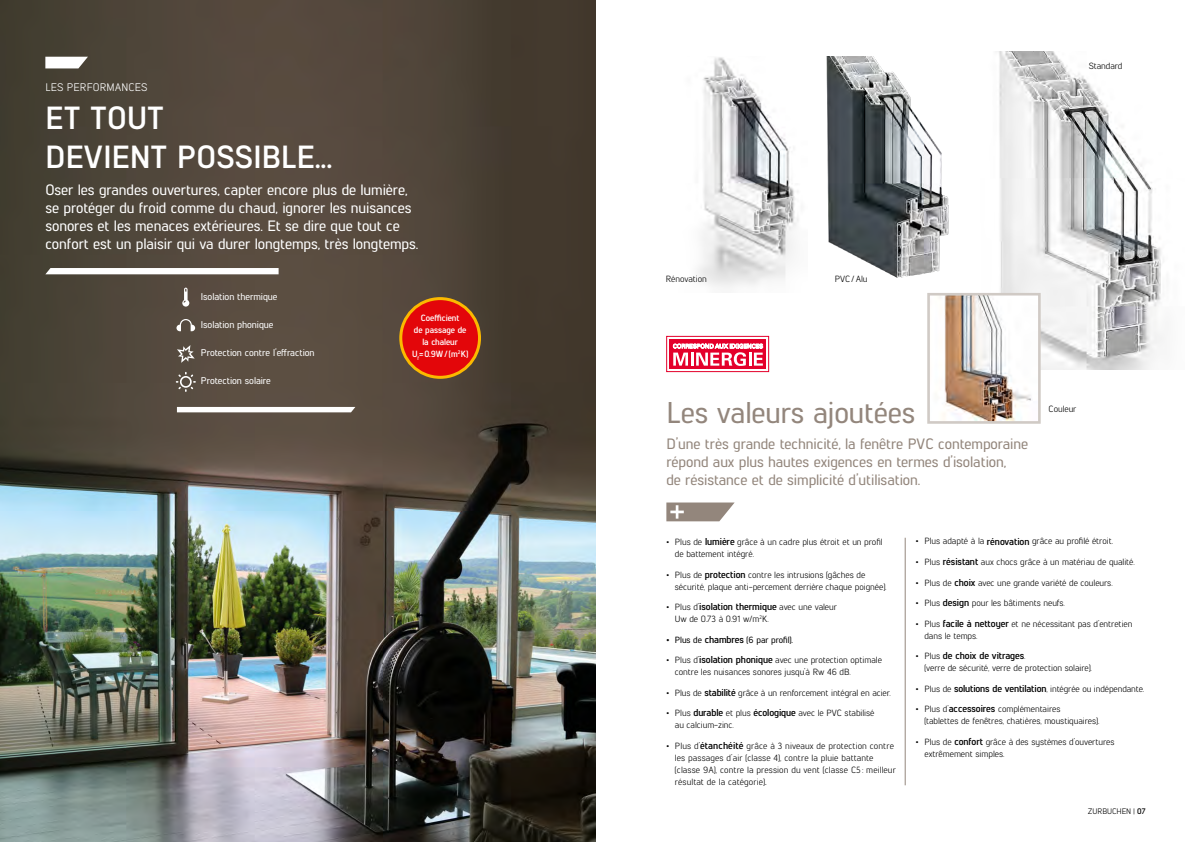
<style>
.page{position:relative;width:1191px;height:842px;background:#fff}
.page>*{position:absolute;margin:0;border:0;box-sizing:border-box;transform-origin:0 0}
.t1{font:700 32px/38.4px "Lintel";letter-spacing:.005em;color:#fff}
.t2{font:500 30px "Lintel";letter-spacing:-.005em;color:#93867c}
.t3{font:500 15px/18px "Lintel";letter-spacing:-.005em;color:#fff}
.t4{font:500 15px/18px "Lintel";letter-spacing:-.005em;color:#93867c}
.t5{font:11px "Lintel";letter-spacing:.005em;color:#fff}
.t6{font:700 10px "Lintel";letter-spacing:-.005em;color:#000}
.t7{font:500 9.8px "Lintel";letter-spacing:-.005em;color:#fff}
.t8{font:9px/12px "Lintel";letter-spacing:-.005em;color:#000}
.t9{font:700 9px/12px "Lintel";letter-spacing:-.005em;color:#fff;text-align:center}
.t10{font:500 9px "Lintel";letter-spacing:-.005em;color:#000}
.t11{font:8px "Lintel";letter-spacing:-.005em;color:#000}
.s1{font-weight:700;font-size:10px}
.s2{font-weight:500}
.s3{font-weight:400;font-size:9px}
.s4{font-weight:700}
</style>
<div class="page">
<img style="left:826px;top:57px;width:123px;height:221px">
<img style="left:0;top:0;width:595px;height:842px">
<img style="left:999px;top:52px;width:165px;height:318px">
<img style="left:698px;top:57px;width:101px;height:231px">
<svg style="left:182px;top:288px;width:7px;height:19px"></svg>
<svg style="left:176px;top:319px;width:19px;height:12px"></svg>
<svg style="left:177px;top:345px;width:18px;height:18px"></svg>
<svg style="left:176px;top:372px;width:20px;height:20px"></svg>
<svg style="left:45px;top:57px;width:43px;height:11px"></svg>
<svg style="left:177px;top:407px;width:178px;height:5px"></svg>
<svg style="left:45px;top:268px;width:234px;height:6px"></svg>
<div style="left:666px;top:336px;width:103px;height:36px;background:#fff;border:1px solid #e4002b"></div>
<div style="left:669px;top:339px;width:96px;height:30px;background:#e4002b"></div>
<svg style="left:673px;top:344px;width:90px;height:22px"></svg>
<svg style="left:666px;top:502px;width:68px;height:19px"></svg>
<hr style="left:905px;top:538px;width:1px;height:247px;background:#93867c">
<img style="left:940px;top:297px;width:96px;height:123px">
<div style="left:927px;top:293px;width:113px;height:131px;border:3px solid #d0cac5"></div>
<div style="left:401px;top:299px;width:78px;height:78px;background:#e3060a;border-radius:50%"></div>
<div style="left:399px;top:297px;width:82px;height:82px;border:3px solid #fbb900;border-radius:50%"></div>
<p class="t5" style="left:45px;top:80px;width:104px">LES PERFORMANCES</p>
<h1 class="t1" style="left:46px;top:97px;width:288px">ET TOUT<br>DEVIENT POSSIBLE...</h1>
<p class="t3" style="left:45px;top:180px;width:374px">Oser les grandes ouvertures, capter encore plus de lumière, se protéger du froid comme du chaud, ignorer les nuisances sonores et les menaces extérieures. Et se dire que tout ce confort est un plaisir qui va durer longtemps, très longtemps.</p>
<p class="t7" style="left:201px;top:290px;width:78px">Isolation thermique</p>
<p class="t7" style="left:201px;top:318px;width:74px">Isolation phonique</p>
<p class="t7" style="left:201px;top:346px;width:115px">Protection contre l’effraction</p>
<p class="t7" style="left:201px;top:374px;width:72px">Protection solaire</p>
<p class="t9" style="left:412px;top:312px;width:58px">Coefficient<br>de passage de la chaleur<br>U<sub>f</sub>=0.9W/(m<sup>2</sup>K)</p>
<p class="t8" style="left:1088px;top:59px;width:35px">Standard</p>
<p class="t8" style="left:665px;top:272px;width:43px">Rénovation</p>
<p class="t8" style="left:834px;top:272px;width:34px">PVC/Alu</p>
<h2 class="t2" style="left:666px;top:392px;width:250px">Les valeurs ajoutées</h2>
<h3 class="t4" style="left:666px;top:434px;width:363px">D’une très grande technicité, la fenêtre PVC contemporaine répond aux plus hautes exigences en termes d’isolation,<br>de résistance et de simplicité d’utilisation.</h3>
<p class="t8" style="left:1048px;top:402px;width:29px">Couleur</p>
<p class="t8" style="left:675px;top:536px;width:209px;text-indent:-9px">• Plus de <span class="s1">lumière</span> grâce à un cadre plus étroit et un profil de battement intégré.</p>
<p class="t8" style="left:675px;top:568px;width:213px;text-indent:-9px">• Plus de <span class="s1">protection</span> contre les intrusions (gâches de sécurité, plaque anti-percement derrière chaque poignée).</p>
<p class="t8" style="left:675px;top:601px;width:164px;text-indent:-8px">• Plus d’<span class="s1">isolation thermique</span> avec une valeur<br>Uw de 0.73 à 0.91 w/m<sup>2</sup>K.</p>
<p class="t10" style="left:666px;top:633px;width:128px">• Plus de <span class="s1">chambres</span> (6 par profil).</p>
<p class="t8" style="left:675px;top:654px;width:208px;text-indent:-9px">• Plus d’<span class="s1">isolation phonique</span> avec une protection optimale contre les nuisances sonores jusqu’à Rw 46 dB.</p>
<p class="t8" style="left:666px;top:686px;width:226px">• Plus de <span class="s1">stabilité</span> grâce à un renforcement intégral en acier.</p>
<p class="t8" style="left:675px;top:707px;width:201px;text-indent:-9px">• Plus <span class="s1">durable</span> et plus <span class="s1">écologique</span> avec le PVC stabilisé au calcium-zinc.</p>
<p class="t8" style="left:675px;top:739px;width:222px;text-indent:-8px">• Plus d’<span class="s1">étanchéité</span> grâce à 3 niveaux de protection contre les passages d’air (classe 4), contre la pluie battante (classe 9A), contre la pression du vent (classe C5 : meilleur résultat de la catégorie)<span class="s2">.</span></p>
<p class="t8" style="left:916px;top:535px;width:199px">• Plus adapté à la <span class="s1">rénovation</span> grâce au profilé étroit.</p>
<p class="t8" style="left:916px;top:555px;width:220px">• Plus <span class="s1">résistant</span> aux chocs grâce à un matériau de qualité.</p>
<p class="t8" style="left:916px;top:576px;width:198px">• Plus de <span class="s1">choix</span> avec une grande variété de couleurs.</p>
<p class="t8" style="left:916px;top:596px;width:150px">• Plus <span class="s1">design</span> pour les bâtiments neufs.</p>
<p class="t8" style="left:924px;top:617px;width:209px;text-indent:-9px">• Plus <span class="s1">facile à nettoyer</span> et ne nécessitant pas d’entretien dans le temps.</p>
<p class="t6" style="left:916px;top:649px;width:111px"><span class="s3">• Plus</span> de choix de vitrages<span class="s3">.</span></p>
<p class="t8" style="left:924px;top:661px;width:169px">(verre de sécurité, verre de protection solaire).</p>
<p class="t8" style="left:916px;top:682px;width:230px">• Plus de <span class="s1">solutions de ventilation</span>, intégrée ou indépendante.</p>
<p class="t8" style="left:924px;top:702px;width:176px;text-indent:-9px">• Plus d’<span class="s1">accessoires</span> complémentaires<br>(tablettes de fenêtres, chatières, moustiquaires).</p>
<p class="t8" style="left:924px;top:735px;width:191px;text-indent:-8px">• Plus de <span class="s1">confort</span> grâce à des systèmes d’ouvertures extrêmement simples.</p>
<p class="t11" style="left:1087px;top:806px;width:59px">ZURBUCHEN | <span class="s4">07</span></p>
</div>
